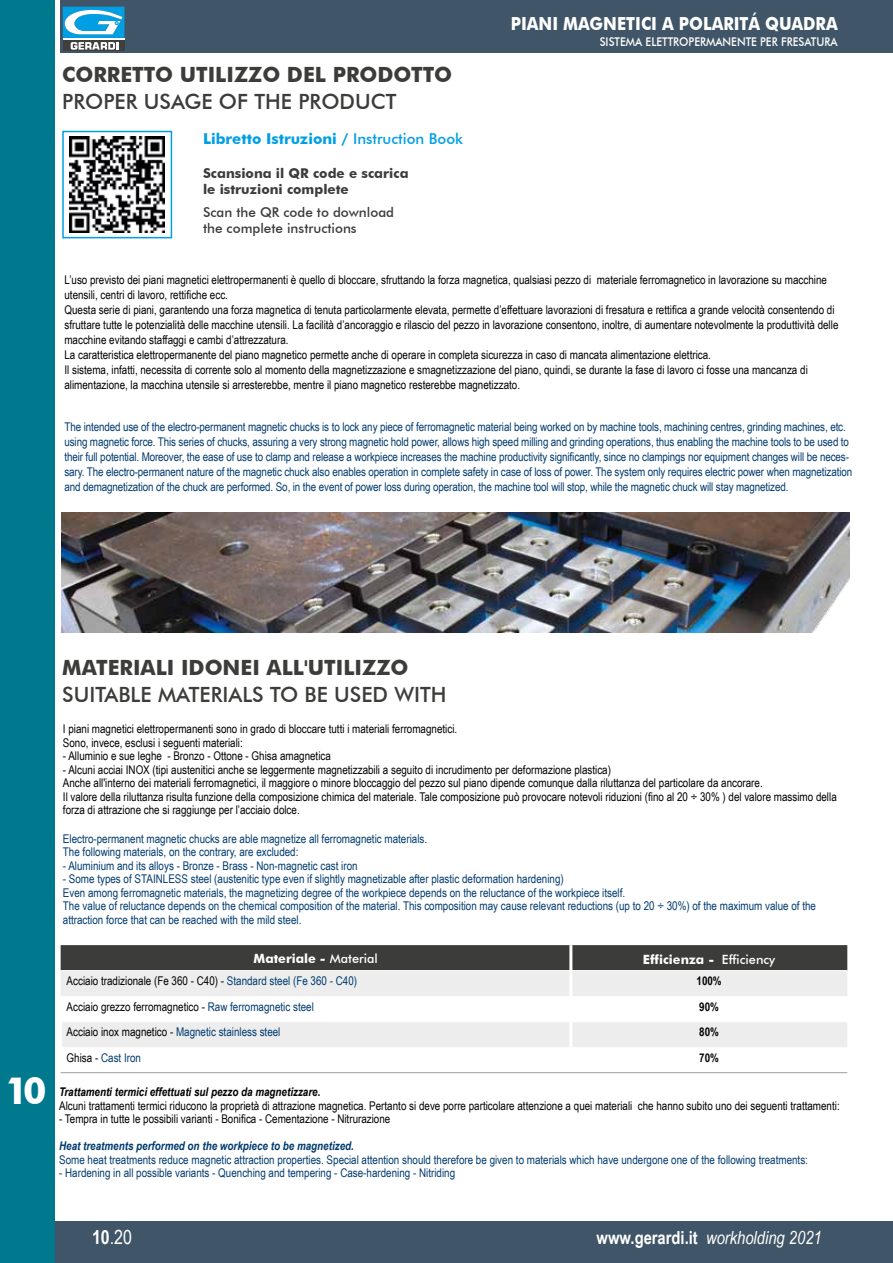
<style>
.page{position:relative;width:893px;height:1263px;background:#fff}
.page>*{position:absolute;margin:0;border:0;box-sizing:border-box;transform-origin:0 0}
.t1{font:700 37.5px "Futura BT";color:#fff}
.t2{font:700 21px "Futura BT";color:#3c3c3b}
.t3{font:500 21px "Futura BT";color:#3c3c3b}
.t4{font:19.5px "Arial Narrow";color:#fff}
.t5{font:700 18px "Futura BT";color:#fff;scale:.9 1}
.t6{font:italic 18px "Arial Narrow";color:#fff}
.t7{font:700 15px "Futura BT";color:#009fe3}
.t8{font:500 13.5px/16.2px "Futura BT";color:#3c3c3b}
.t9{font:700 13.5px/16.2px "Futura BT";color:#3c3c3b}
.t10{font:700 12.75px "Futura BT";color:#fff}
.t11{font:12px/15px "Arial Narrow";color:#000}
.t12{font:12px/15px "Arial Narrow";color:#003b6f}
.t13{font:italic 700 12px "Arial Narrow";color:#003b6f}
.t14{font:italic 700 12px "Arial Narrow";color:#000}
.t15{font:500 12px "Futura BT";color:#fff;scale:.9 1}
.t16{font:700 12px "Arial Narrow";color:#000}
.s1{font-weight:500}
.s2{color:#003b6f}
.s3{color:#000}
.s4{font-weight:700}
.s5{font-weight:700;font-style:normal}
</style>
<div class="page">
<div style="left:61px;top:0;width:832px;height:53px;background:#405567"></div>
<div style="left:63px;top:40px;width:61px;height:11px;background:#3f3f3e"></div>
<svg style="left:63px;top:7px;width:61px;height:43px;background:#68b3d4"></svg>
<div style="left:0;top:1221px;width:893px;height:42px;background:#405567"></div>
<div style="left:0;top:0;width:55px;height:1263px;background:#00798f"></div>
<img style="left:69px;top:137px;width:96px;height:95px">
<div style="left:62px;top:131px;width:110px;height:107px;border:2px solid #009fe3"></div>
<div style="left:61px;top:945px;width:786px;height:25px;background:#3c3c3b"></div>
<svg style="left:61px;top:971px;width:786px;height:76px;fill:#ededed"></svg>
<hr style="left:569px;top:945px;width:3px;height:25px;background:#fff">
<hr style="left:569px;top:996px;width:3px;height:25px;background:#fff">
<hr style="left:569px;top:971px;width:3px;height:25px;background:#fff">
<hr style="left:59px;top:1022px;width:3px;height:25px;background:#fff">
<hr style="left:59px;top:1021px;width:512px;height:1px;background:#fff">
<hr style="left:571px;top:1021px;width:276px;height:1px;background:#fff">
<hr style="left:569px;top:1022px;width:3px;height:25px;background:#fff">
<hr style="left:61px;top:1072px;width:510px;height:1px;background:#9d9d9c">
<hr style="left:571px;top:1072px;width:276px;height:1px;background:#9d9d9c">
<img style="left:62px;top:513px;width:788px;height:119px">
<h2 class="t2" style="left:62px;top:62px;width:391px">CORRETTO UTILIZZO DEL PRODOTTO</h2>
<h2 class="t3" style="left:62px;top:89px;width:336px">PROPER USAGE OF THE PRODUCT</h2>
<h3 class="t5" style="left:511px;top:12px;width:365px">PIANI MAGNETICI A POLARITÁ QUADRA</h3>
<p class="t15" style="left:600px;top:35px;width:266px">SISTEMA ELETTROPERMANENTE PER FRESATURA</p>
<p class="t7" style="left:203px;top:129px;width:261px">Libretto Istruzioni / <span class="s1">Instruction Book</span></p>
<p class="t9" style="left:203px;top:165px;width:207px">Scansiona il QR code e scarica le istruzioni complete</p>
<p class="t8" style="left:203px;top:204px;width:193px">Scan the QR code to download the complete instructions</p>
<p class="t11" style="left:64px;top:272px;width:775px">L’uso previsto dei piani magnetici elettropermanenti è quello di bloccare, sfruttando la forza magnetica, qualsiasi pezzo di materiale ferromagnetico in lavorazione su macchine utensili, centri di lavoro, rettifiche ecc.<br>Questa serie di piani, garantendo una forza magnetica di tenuta particolarmente elevata, permette d’effettuare lavorazioni di fresatura e rettifica a grande velocità consentendo di sfruttare tutte le potenzialità delle macchine utensili. La facilità d’ancoraggio e rilascio del pezzo in lavorazione consentono, inoltre, di aumentare notevolmente la produttività delle macchine evitando staffaggi e cambi d’attrezzatura.<br>La caratteristica elettropermanente del piano magnetico permette anche di operare in completa sicurezza in caso di mancata alimentazione elettrica.<br>Il sistema, infatti, necessita di corrente solo al momento della magnetizzazione e smagnetizzazione del piano, quindi, se durante la fase di lavoro ci fosse una mancanza di alimentazione, la macchina utensile si arresterebbe, mentre il piano magnetico resterebbe magnetizzato.</p>
<p class="t12" style="left:64px;top:419px;width:789px">The intended use of the electro-permanent magnetic chucks is to lock any piece of ferromagnetic material being worked on by machine tools, machining centres, grinding machines, etc. using magnetic force. This series of chucks, assuring a very strong magnetic hold power, allows high speed milling and grinding operations, thus enabling the machine tools to be used to their full potential. Moreover, the ease of use to clamp and release a workpiece increases the machine productivity significantly, since no clampings nor equipment changes will be neces&shy;sary. The electro-permanent nature of the magnetic chuck also enables operation in complete safety in case of loss of power. The system only requires electric power when magnetization and demagnetization of the chuck are performed. So, in the event of power loss during operation, the machine tool will stop, while the magnetic chuck will stay magnetized.</p>
<h1 class="t1" style="left:5px;top:1067px;width:43px">10</h1>
<h2 class="t2" style="left:62px;top:655px;width:348px">MATERIALI IDONEI ALL'UTILIZZO</h2>
<h2 class="t3" style="left:62px;top:682px;width:386px">SUITABLE MATERIALS TO BE USED WITH</h2>
<p class="t11" style="left:63px;top:722px;width:396px;line-height:13.5px">I piani magnetici elettropermanenti sono in grado di bloccare tutti i materiali ferromagnetici.<br>Sono, invece, esclusi i seguenti materiali:</p>
<p class="t11" style="left:63px;top:748px;width:270px">- Alluminio e sue leghe - Bronzo - Ottone - Ghisa amagnetica</p>
<p class="t11" style="left:63px;top:762px;width:775px;line-height:13.5px">- Alcuni acciai INOX (tipi austenitici anche se leggermente magnetizzabili a seguito di incrudimento per deformazione plastica)<br>Anche all'interno dei materiali ferromagnetici, il maggiore o minore bloccaggio del pezzo sul piano dipende comunque dalla riluttanza del particolare da ancorare.<br>Il valore della riluttanza risulta funzione della composizione chimica del materiale. Tale composizione può provocare notevoli riduzioni (fino al 20 ÷ 30% ) del valore massimo della forza di attrazione che si raggiunge per l’acciaio dolce.</p>
<p class="t12" style="left:63px;top:831px;width:366px;line-height:13.5px">Electro-permanent magnetic chucks are able magnetize all ferromagnetic materials.<br>The following materials, on the contrary, are excluded:</p>
<p class="t12" style="left:63px;top:858px;width:296px">- Aluminium and its alloys - Bronze - Brass - Non-magnetic cast iron</p>
<p class="t12" style="left:63px;top:872px;width:755px;line-height:13.5px">- Some types of STAINLESS steel (austenitic type even if slightly magnetizable after plastic deformation hardening)<br>Even among ferromagnetic materials, the magnetizing degree of the workpiece depends on the reluctance of the workpiece itself.<br>The value of reluctance depends on the chemical composition of the material. This composition may cause relevant reductions (up to 20 ÷ 30%) of the maximum value of the attraction force that can be reached with the mild steel.</p>
<p class="t10" style="left:254px;top:950px;width:126px">Materiale - <span class="s1">Material</span></p>
<p class="t10" style="left:643px;top:951px;width:134px">Efficienza - <span class="s1">Efficiency</span></p>
<p class="t11" style="left:67px;top:973px;width:292px">Acciaio tradizionale (Fe 360 - C40) - <span class="s2">Standard steel (Fe 360 - C40)</span></p>
<p class="t16" style="left:696px;top:972px;width:27px">100%</p>
<p class="t11" style="left:67px;top:999px;width:249px">Acciaio grezzo ferromagnetico - <span class="s2">Raw ferromagnetic steel</span></p>
<p class="t16" style="left:699px;top:997px;width:21px">90%</p>
<p class="t12" style="left:67px;top:1024px;width:215px"><span class="s3">Acciaio inox magnetico -</span> Magnetic stainless steel</p>
<p class="t16" style="left:699px;top:1023px;width:21px">80%</p>
<p class="t12" style="left:67px;top:1050px;width:76px"><span class="s3">Ghisa -</span> Cast Iron</p>
<p class="t16" style="left:699px;top:1048px;width:21px">70%</p>
<p class="t14" style="left:59px;top:1083px;width:263px">Trattamenti termici effettuati sul pezzo da magnetizzare.</p>
<p class="t11" style="left:59px;top:1098px;width:782px">Alcuni trattamenti termici riducono la proprietà di attrazione magnetica. Pertanto si deve porre particolare attenzione a quei materiali che hanno subito uno dei seguenti trattamenti:</p>
<p class="t11" style="left:59px;top:1111px;width:333px">- Tempra in tutte le possibili varianti - Bonifica - Cementazione - Nitrurazione</p>
<p class="t13" style="left:59px;top:1137px;width:296px">Heat treatments performed on the workpiece to be magnetized.</p>
<p class="t12" style="left:59px;top:1152px;width:750px">Some heat treatments reduce magnetic attraction properties. Special attention should therefore be given to materials which have undergone one of the following treatments:</p>
<p class="t12" style="left:59px;top:1165px;width:398px">- Hardening in all possible variants - Quenching and tempering - Case-hardening - Nitriding</p>
<h3 class="t4" style="left:92px;top:1222px;width:42px"><span class="s4">10</span>.20</h3>
<h3 class="t6" style="left:597px;top:1224px;width:227px"><span class="s5">www.gerardi.it</span> workholding 2021</h3>
</div>
